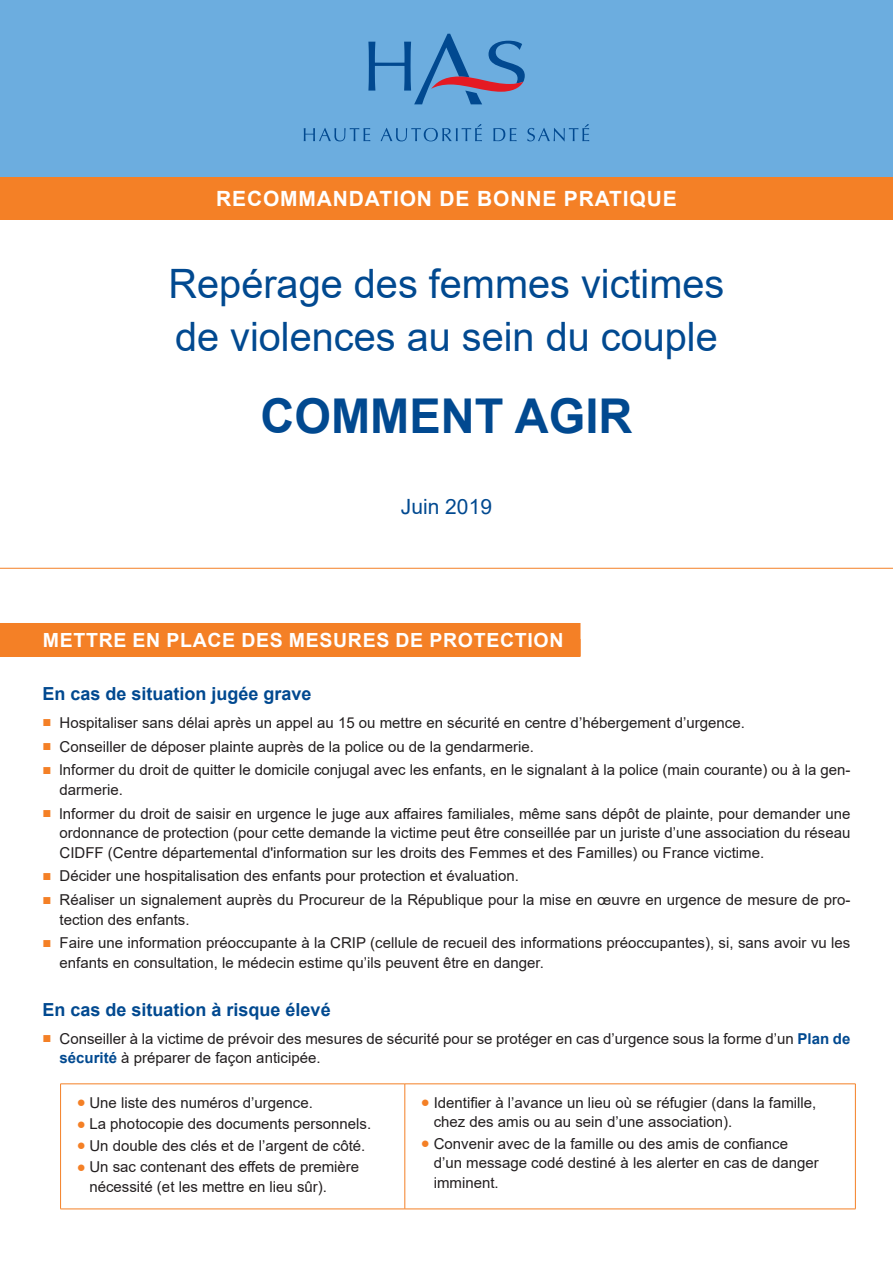
<style>
.page{position:relative;width:893px;height:1263px;background:#fff}
.page>*{position:absolute;margin:0;border:0;box-sizing:border-box;transform-origin:0 0}
.titre_fiche{font:700 48px "Arial";color:#014990}
.titre_fiche-2{font:40.5px "Arial";color:#014990}
.t1{font:700 21px "Arial";letter-spacing:.04em;color:#fff}
.titre_fiche-3{font:21px "Arial";color:#014990}
.Rubrique{font:700 19.5px "Arial";letter-spacing:.035em;color:#fff}
.titre_2{font:700 18px "Arial";color:#014990}
.t2{font:15px/19.5px "Arial";color:#231f20}
.s1{color:#f48026}
.s2{font-weight:700;color:#014990}
</style>
<div class="page">
<div style="left:0;top:0;width:893px;height:181px;background:#6caddf"></div>
<div style="left:0;top:177px;width:893px;height:43px;background:#f48026"></div>
<hr style="left:0;top:568px;width:893px;height:1px;background:#f48026">
<div style="left:0;top:623px;width:580px;height:33px;background:#f48026"></div>
<div style="left:0;top:639px;width:580px;height:18px;background:#f48026"></div>
<svg style="left:304px;top:128px;width:66px;height:13px"></svg>
<svg style="left:380px;top:124px;width:102px;height:17px"></svg>
<svg style="left:493px;top:128px;width:24px;height:13px"></svg>
<svg style="left:527px;top:124px;width:62px;height:17px"></svg>
<svg style="left:368px;top:34px;width:157px;height:70px"></svg>
<hr style="left:60px;top:1084px;width:1px;height:125px;background:#f48026">
<hr style="left:405px;top:1084px;width:1px;height:125px;background:#f48026">
<hr style="left:855px;top:1084px;width:1px;height:125px;background:#f48026">
<hr style="left:60px;top:1209px;width:345px;height:1px;background:#f48026">
<hr style="left:405px;top:1209px;width:450px;height:1px;background:#f48026">
<hr style="left:60px;top:1083px;width:345px;height:1px;background:#f48026">
<hr style="left:405px;top:1083px;width:450px;height:1px;background:#f48026">
<p class="t1" style="left:216px;top:184px;width:462px">RECOMMANDATION DE BONNE PRATIQUE</p>
<p class="titre_fiche-2" style="left:169px;top:256px;width:557px">Repérage des femmes victimes</p>
<p class="titre_fiche-2" style="left:175px;top:309px;width:544px">de violences au sein du couple</p>
<p class="titre_fiche" style="left:260px;top:382px;width:373px">COMMENT AGIR</p>
<p class="titre_fiche-3" style="left:401px;top:492px;width:93px">Juin 2019</p>
<p class="Rubrique" style="left:43px;top:627px;width:522px">METTRE EN PLACE DES MESURES DE PROTECTION</p>
<p class="titre_2" style="left:43px;top:681px;width:271px">En cas de situation jugée grave</p>
<p class="t2" style="left:43px;top:713px;width:704px"><span class="s1">■</span> Hospitaliser sans délai après un appel au 15 ou mettre en sécurité en centre d’hébergement d’urgence.</p>
<p class="t2" style="left:43px;top:736px;width:493px"><span class="s1">■</span> Conseiller de déposer plainte auprès de la police ou de la gendarmerie.</p>
<p class="t2" style="left:60px;top:760px;width:792px;text-indent:-17px"><span class="s1">■</span> lnformer du droit de quitter le domicile conjugal avec les enfants, en le signalant à la police (main courante) ou à la gen&shy;darmerie.</p>
<p class="t2" style="left:60px;top:803px;width:792px;text-align:justify;text-indent:-17px"><span class="s1">■</span> lnformer du droit de saisir en urgence le juge aux affaires familiales, même sans dépôt de plainte, pour demander une ordonnance de protection (pour cette demande la victime peut être conseillée par un juriste d’une association du réseau CIDFF (Centre départemental d'information sur les droits des Femmes et des Familles) ou France victime.</p>
<p class="t2" style="left:43px;top:866px;width:478px"><span class="s1">■</span> Décider une hospitalisation des enfants pour protection et évaluation.</p>
<p class="t2" style="left:60px;top:890px;width:792px;text-indent:-17px"><span class="s1">■</span> Réaliser un signalement auprès du Procureur de la République pour la mise en œuvre en urgence de mesure de pro&shy;tection des enfants.</p>
<p class="t2" style="left:60px;top:933px;width:792px;text-indent:-17px"><span class="s1">■</span> Faire une information préoccupante à la CRIP (cellule de recueil des informations préoccupantes), si, sans avoir vu les enfants en consultation, le médecin estime qu’ils peuvent être en danger.</p>
<p class="titre_2" style="left:43px;top:997px;width:290px">En cas de situation à risque élevé</p>
<p class="t2" style="left:60px;top:1029px;width:792px;text-indent:-17px"><span class="s1">■</span> Conseiller à la victime de prévoir des mesures de sécurité pour se protéger en cas d’urgence sous la forme d’un <span class="s2">Plan de sécurité</span> à préparer de façon anticipée.</p>
<p class="t2" style="left:77px;top:1092px;width:238px"><span class="s1">●</span> Une liste des numéros d’urgence.</p>
<p class="t2" style="left:77px;top:1114px;width:296px"><span class="s1">●</span> La photocopie des documents personnels.</p>
<p class="t2" style="left:77px;top:1136px;width:290px"><span class="s1">●</span> Un double des clés et de l’argent de côté.</p>
<p class="t2" style="left:89px;top:1157px;width:271px;text-indent:-13px"><span class="s1">●</span> Un sac contenant des effets de première nécessité (et les mettre en lieu sûr).</p>
<p class="t2" style="left:434px;top:1092px;width:384px;text-indent:-13px"><span class="s1">●</span> Identifier à l’avance un lieu où se réfugier (dans la famille, chez des amis ou au sein d’une association).</p>
<p class="t2" style="left:434px;top:1133px;width:387px;text-indent:-13px"><span class="s1">●</span> Convenir avec de la famille ou des amis de confiance d’un message codé destiné à les alerter en cas de danger imminent.</p>
</div>
